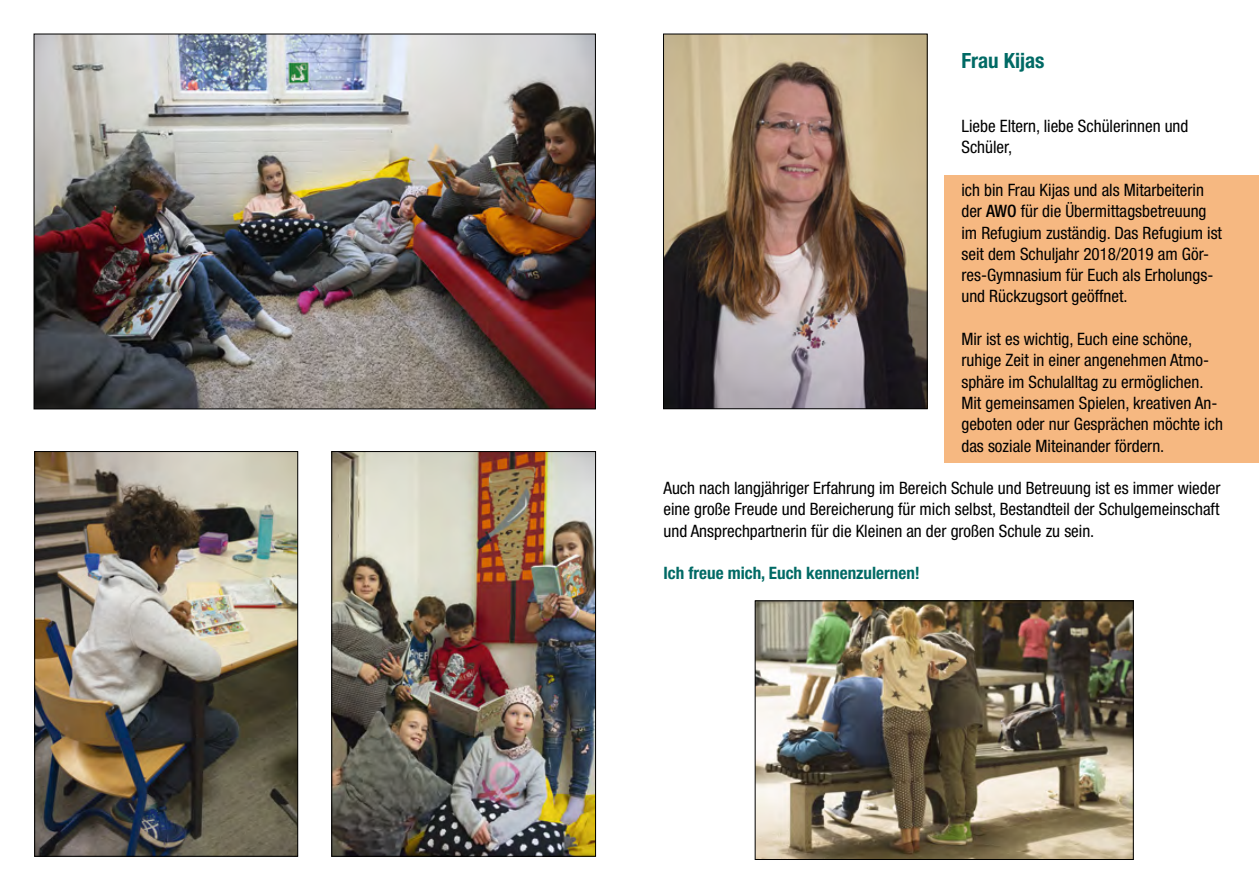
<style>
.page{position:relative;width:1259px;height:893px;background:#fff}
.page>*{position:absolute;margin:0;border:0;box-sizing:border-box;transform-origin:0 0}
.t1{font:700 condensed 21px "Helvetica Neue";color:#006a65}
.t2{font:condensed 17.1px/21.3px "Helvetica Neue";color:#000}
.t3{font:700 condensed 17.1px "Helvetica Neue";color:#006a65}
.s1{font-weight:500}
</style>
<div class="page">
<div style="left:944px;top:175px;width:315px;height:288px;background:#f6b881"></div>
<img style="left:36px;top:36px;width:557px;height:371px">
<img style="left:333px;top:453px;width:261px;height:401px">
<div style="left:331px;top:451px;width:265px;height:405px;border:1px solid #000"></div>
<img style="left:36px;top:453px;width:260px;height:401px">
<div style="left:34px;top:451px;width:264px;height:405px;border:1px solid #000"></div>
<img style="left:665px;top:36px;width:260px;height:371px">
<div style="left:663px;top:34px;width:264px;height:375px;border:1px solid #000"></div>
<img style="left:757px;top:603px;width:374px;height:255px">
<div style="left:755px;top:601px;width:378px;height:259px;border:1px solid #000"></div>
<p class="t1" style="left:961px;top:48px;width:85px">Frau Kijas</p>
<p class="t2" style="left:961px;top:115px;width:228px">Liebe Eltern, liebe Schülerinnen und<br>Schüler,</p>
<p class="t2" style="left:961px;top:179px;width:262px">ich bin Frau Kijas und als Mitarbeiterin der <span class="s1">AWO</span> für die Übermittagsbetreuung im Refugium zuständig. Das Refugium ist seit dem Schuljahr 2018/2019 am Gör&shy;res-Gymnasium für Euch als Erholungs&shy;und Rückzugsort geöffnet.</p>
<p class="t2" style="left:961px;top:328px;width:263px">Mir ist es wichtig, Euch eine schöne, ruhige Zeit in einer angenehmen Atmo&shy;sphäre im Schulalltag zu ermöglichen.<br>Mit gemeinsamen Spielen, kreativen An&shy;geboten oder nur Gesprächen möchte ich das soziale Miteinander fördern.</p>
<p class="t2" style="left:663px;top:477px;width:558px;text-align:justify">Auch nach langjähriger Erfahrung im Bereich Schule und Betreuung ist es immer wieder eine große Freude und Bereicherung für mich selbst, Bestandteil der Schulgemeinschaft und Ansprechpartnerin für die Kleinen an der großen Schule zu sein.</p>
<p class="t3" style="left:663px;top:563px;width:258px">Ich freue mich, Euch kennenzulernen!</p>
</div>
